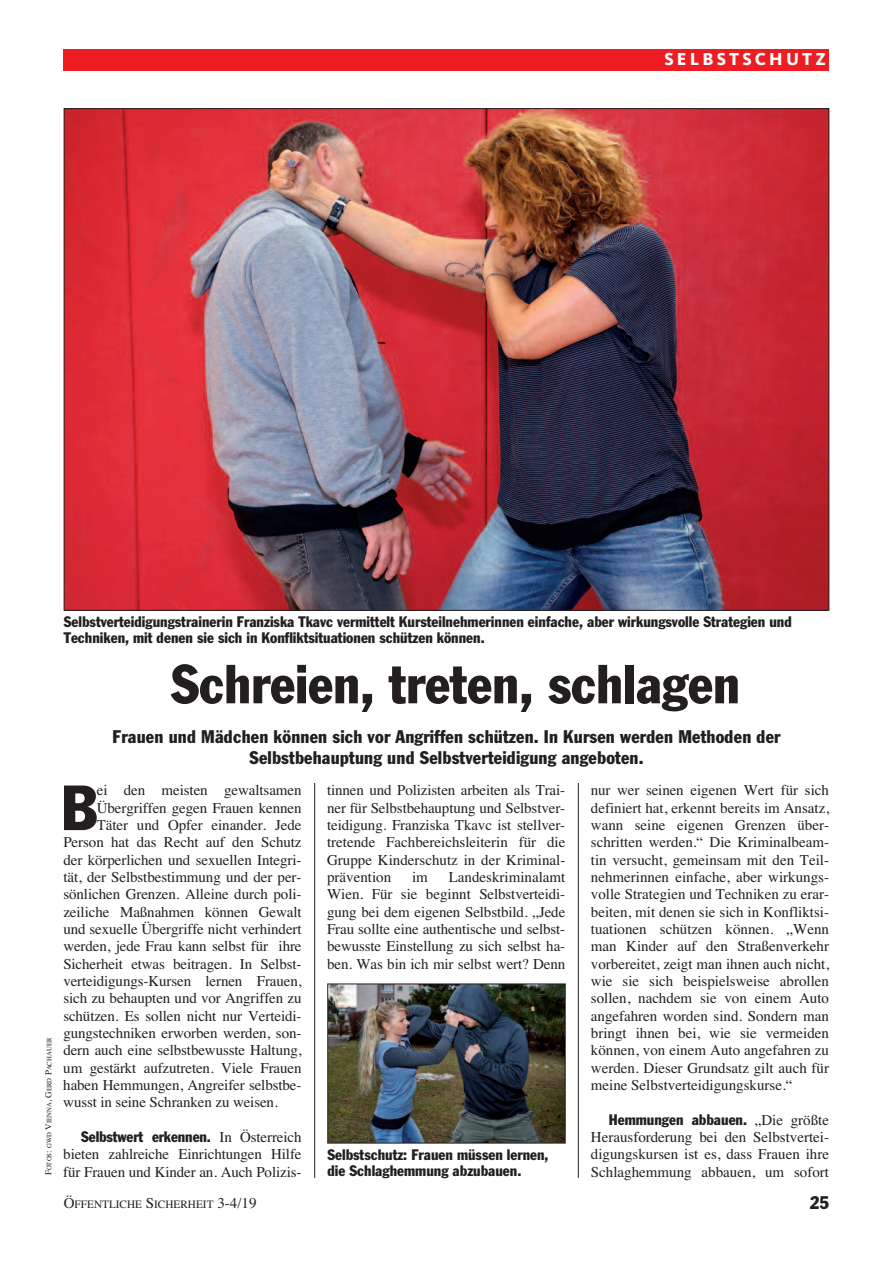
<style>
.page{position:relative;width:893px;height:1263px;background:#fff}
.page>*{position:absolute;margin:0;border:0;box-sizing:border-box;transform-origin:0 0}
.t1{font:condensed 62.7px "Franklin Gothic";color:#231f20}
.t2{font:condensed 54px "Franklin Gothic";color:#231f20}
.t3{font:condensed 18px/21.6px "Franklin Gothic";letter-spacing:.01em;color:#231f20;text-align:center}
.t4{font:800 18px "Kievit";letter-spacing:.175em;color:#fff}
.t5{font:15px/17.4px "Times";letter-spacing:-.005em;color:#231f20;text-align:justify}
.t6{font:condensed 15px/15.8px "Franklin Gothic";color:#231f20}
.t7{font:11.25px "Times";color:#231f20}
.t8{font:6.75px "Times";color:#231f20}
.s1{font-size:9px}
.s2{font-family:"Times";font-stretch:normal}
.s3{font-size:15px}
</style>
<div class="page">
<div style="left:64px;top:49px;width:765px;height:21px;background:#ee1d23"></div>
<hr style="left:314px;top:783px;width:1px;height:395px;background:#231f20">
<hr style="left:578px;top:783px;width:1px;height:395px;background:#231f20">
<img style="left:66px;top:110px;width:761px;height:499px">
<img style="left:329px;top:986px;width:235px;height:155px">
<div style="left:327px;top:984px;width:239px;height:159px;border:1px solid #231f20"></div>
<p class="t4" style="left:664px;top:53px;width:163px">SELBSTSCHUTZ</p>
<p class="t8" style="left:45px;top:1175px;width:139px;rotate:-90deg"><span class="s1">F</span>OTOS<span class="s1">:</span> GWD <span class="s1">V</span>IENNA<span class="s1">, G</span>ERD <span class="s1">P</span>ACHAUER</p>
<p class="t6" style="left:64px;top:615px;width:730px">Selbstverteidigungstrainerin Franziska Tkavc vermittelt Kursteilnehmerinnen einfache, aber wirkungsvolle Strategien und<br>Techniken, mit denen sie sich in Konfliktsituationen schützen können.</p>
<h2 class="t2" style="left:171px;top:665px;width:570px">Schreien, treten, schlagen</h2>
<p class="t3" style="left:113px;top:727px;width:670px">Frauen und Mädchen können sich vor Angriffen schützen. In Kursen werden Methoden der<br>Selbstbehauptung und Selbstverteidigung angeboten.</p>
<h1 class="t1" style="left:61px;top:785px;width:37px">B</h1>
<p class="t5" style="left:97px;top:781px;width:206px">ei den meisten gewaltsamen</p>
<p class="t5" style="left:97px;top:799px;width:206px">Übergriffen gegen Frauen kennen</p>
<p class="t5" style="left:97px;top:816px;width:206px">Täter und Opfer einander. Jede</p>
<p class="t5" style="left:63px;top:833px;width:240px">Person hat das Recht auf den Schutz</p>
<p class="t5" style="left:63px;top:851px;width:240px">der körperlichen und sexuellen Integri-</p>
<p class="t5" style="left:63px;top:868px;width:240px">tät, der Selbstbestimmung und der per-</p>
<p class="t5" style="left:63px;top:885px;width:240px">sönlichen Grenzen. Alleine durch poli-</p>
<p class="t5" style="left:63px;top:903px;width:240px">zeiliche Maßnahmen können Gewalt</p>
<p class="t5" style="left:63px;top:920px;width:240px">und sexuelle Übergriffe nicht verhindert</p>
<p class="t5" style="left:63px;top:937px;width:240px">werden, jede Frau kann selbst für ihre</p>
<p class="t5" style="left:63px;top:955px;width:240px">Sicherheit etwas beitragen. In Selbst-</p>
<p class="t5" style="left:63px;top:972px;width:240px">verteidigungs-Kursen lernen Frauen,</p>
<p class="t5" style="left:63px;top:989px;width:240px">sich zu behaupten und vor Angriffen zu</p>
<p class="t5" style="left:63px;top:1007px;width:240px">schützen. Es sollen nicht nur Verteidi-</p>
<p class="t5" style="left:63px;top:1024px;width:240px">gungstechniken erworben werden, son-</p>
<p class="t5" style="left:63px;top:1041px;width:240px">dern auch eine selbstbewusste Haltung,</p>
<p class="t5" style="left:63px;top:1059px;width:240px">um gestärkt aufzutreten. Viele Frauen</p>
<p class="t5" style="left:63px;top:1076px;width:240px">haben Hemmungen, Angreifer selbstbe-</p>
<p class="t5" style="left:63px;top:1093px;width:216px">wusst in seine Schranken zu weisen.</p>
<p class="t6" style="left:81px;top:1130px;width:222px">Selbstwert erkennen. <span class="s2">In Österreich</span></p>
<p class="t5" style="left:63px;top:1145px;width:240px">bieten zahlreiche Einrichtungen Hilfe für Frauen und Kinder an. Auch Polizis-</p>
<p class="t7" style="left:64px;top:1198px;width:194px"><span class="s3">Ö</span>FFENTLICHE <span class="s3">S</span>ICHERHEIT <span class="s3">3-4/19</span></p>
<p class="t5" style="left:327px;top:782px;width:240px">tinnen und Polizisten arbeiten als Trai&shy;ner für Selbstbehauptung und Selbstver&shy;teidigung. Franziska Tkavc ist stellver&shy;tretende Fachbereichsleiterin für die Gruppe Kinderschutz in der Kriminal&shy;prävention</p>
<p class="t5" style="left:327px;top:868px;width:240px;text-indent:122px">Landeskriminalamt Wien. Für sie beginnt Selbstverteidi&shy;gung bei dem eigenen Selbstbild. „Jede Frau sollte eine authentische und selbst&shy;bewusste Einstellung zu sich selbst ha&shy;ben. Was bin ich mir selbst wert? Denn</p>
<p class="t5" style="left:412px;top:868px;width:17px">im</p>
<p class="t6" style="left:327px;top:1148px;width:223px">Selbstschutz: Frauen müssen lernen, die Schlaghemmung abzubauen.</p>
<p class="t5" style="left:591px;top:781px;width:240px">nur wer seinen eigenen Wert für sich definiert hat, erkennt bereits im Ansatz, wann seine eigenen Grenzen über&shy;schritten werden.“ Die Kriminalbeam&shy;tin versucht, gemeinsam mit den Teil&shy;nehmerinnen einfache, aber wirkungs&shy;volle Strategien und Techniken zu erar&shy;beiten, mit denen sie sich in Konfliktsi&shy;tuationen schützen können. „Wenn man Kinder auf den Straßenverkehr vorbereitet, zeigt man ihnen auch nicht, wie sie sich beispielsweise abrollen sollen, nachdem sie von einem Auto angefahren worden sind. Sondern man bringt ihnen bei, wie sie vermeiden können, von einem Auto angefahren zu werden. Dieser Grundsatz gilt auch für meine Selbstverteidigungskurse.“</p>
<p class="t6" style="left:609px;top:1112px;width:222px">Hemmungen abbauen. <span class="s2">„Die größte</span></p>
<p class="t5" style="left:591px;top:1128px;width:240px">Herausforderung bei den Selbstvertei&shy;digungskursen ist es, dass Frauen ihre Schlaghemmung abbauen, um sofort</p>
<p class="t3" style="left:810px;top:1193px;width:21px">25</p>
</div>
